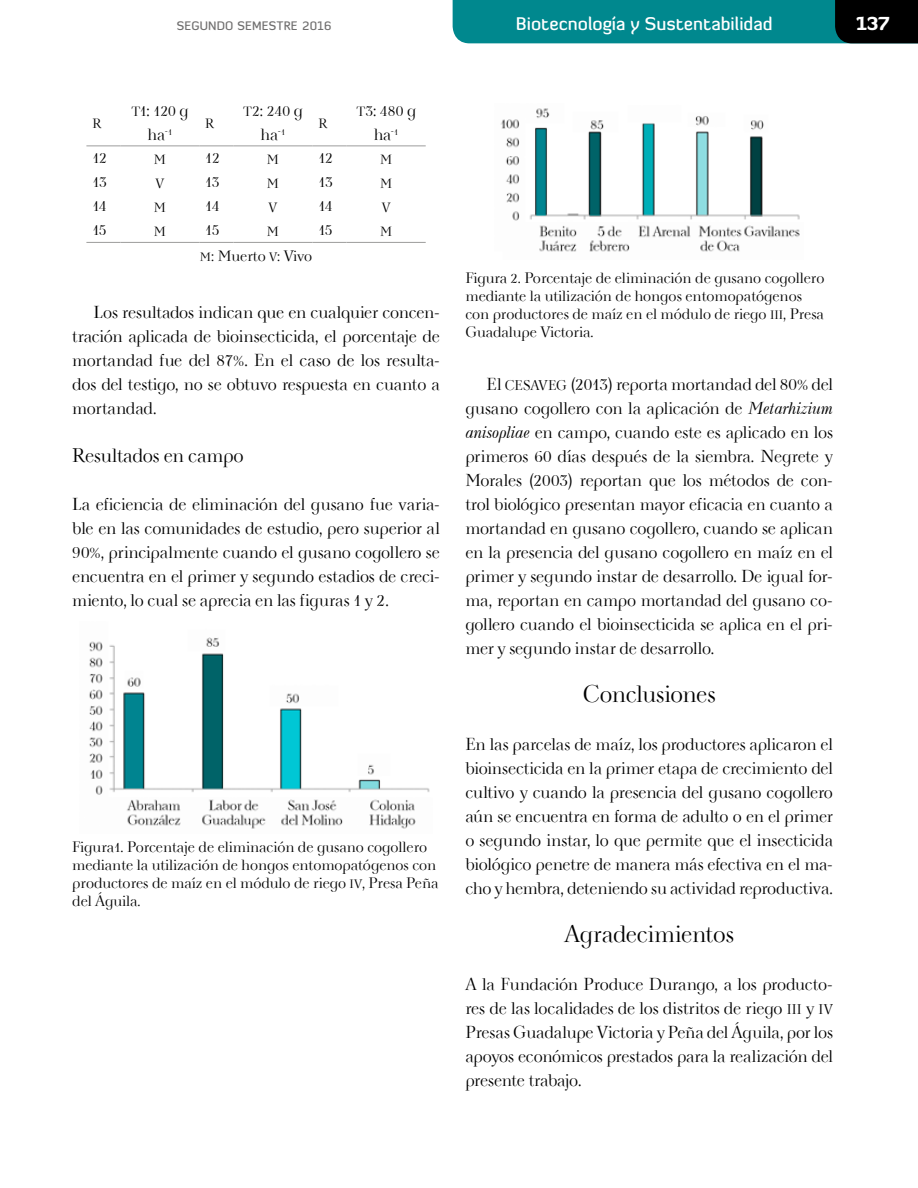
<style>
.page{position:relative;width:918px;height:1188px;background:#fff}
.page>*{position:absolute;margin:0;border:0;box-sizing:border-box;transform-origin:0 0}
.t1{font:24px "Neva W01";letter-spacing:-.005em;color:#000}
.t2{font:19.5px "Neva W01";letter-spacing:-.005em;color:#000}
.t3{font:500 18px "Diavlo";color:#fff}
.t4{font:900 18px "Diavlo";color:#fff}
.t5{font:17.25px/24px "Neva W01";letter-spacing:-.01em;color:#000;text-align:justify}
.t6{font:16.5px "Neva W01";color:#000}
.t7{font:15px/18px "Neva W01";color:#000}
.t8{font:13.8px "Neva W01";letter-spacing:-.02em;color:#000}
.t9{font:13.35px "Neva W01 Regular SC810";color:#000}
.t10{font:12.15px "Diavlo Medium Regular SC810";letter-spacing:.015em;color:#706f6f;scale:.96 1}
.s1{font-size:12px}
.s2{font-family:"Neva W01 Regular SC810";font-size:13.35px}
.s3{font-size:16.5px}
.s4{font-family:"Neva W01 Regular SC810";font-size:12.15px}
.s5{font-size:15.3px}
.s6{font-size:14.7px}
.s7{font-size:12.75px}
.s8{font-family:"Neva W01 Regular SC810";font-size:13.95px}
.s9{font-style:italic}
</style>
<div class="page">
<svg style="left:453px;top:0;width:465px;height:43px;background:#007075"></svg>
<hr style="left:86px;top:146px;width:35px;height:1px;background:#9d9d9c">
<hr style="left:121px;top:146px;width:78px;height:1px;background:#9d9d9c">
<hr style="left:199px;top:146px;width:35px;height:1px;background:#9d9d9c">
<hr style="left:234px;top:146px;width:78px;height:1px;background:#9d9d9c">
<hr style="left:312px;top:146px;width:35px;height:1px;background:#9d9d9c">
<hr style="left:347px;top:146px;width:79px;height:1px;background:#9d9d9c">
<hr style="left:86px;top:242px;width:35px;height:1px;background:#9d9d9c">
<hr style="left:121px;top:242px;width:78px;height:1px;background:#9d9d9c">
<hr style="left:199px;top:242px;width:35px;height:1px;background:#9d9d9c">
<hr style="left:234px;top:242px;width:78px;height:1px;background:#9d9d9c">
<hr style="left:312px;top:242px;width:35px;height:1px;background:#9d9d9c">
<hr style="left:347px;top:242px;width:79px;height:1px;background:#9d9d9c">
<img style="left:89px;top:637px;width:341px;height:192px">
<img style="left:501px;top:108px;width:299px;height:144px">
<p class="t9" style="left:92px;top:116px;width:10px">R</p>
<p class="t10" style="left:177px;top:18px;width:163px">SEGUNDO SEMESTRE <span class="s1">2016</span></p>
<p class="t3" style="left:516px;top:12px;width:258px">Biotecnología y Sustentabilidad</p>
<p class="t4" style="left:856px;top:12px;width:35px">137</p>
<p class="t8" style="left:131px;top:103px;width:59px"><span class="s2">T</span>1<span class="s3">:</span> 120 <span class="s3">g</span></p>
<p class="t6" style="left:148px;top:125px;width:26px">ha<sup>-</sup><sup>1</sup></p>
<p class="t9" style="left:205px;top:116px;width:10px">R</p>
<p class="t8" style="left:243px;top:103px;width:61px"><span class="s2">T</span>2<span class="s3">:</span> 240 <span class="s3">g</span></p>
<p class="t6" style="left:261px;top:125px;width:26px">ha<sup>-</sup><sup>1</sup></p>
<p class="t9" style="left:318px;top:116px;width:10px">R</p>
<p class="t8" style="left:356px;top:103px;width:61px"><span class="s2">T</span>3<span class="s3">:</span> 480 <span class="s3">g</span></p>
<p class="t6" style="left:374px;top:125px;width:26px">ha<sup>-</sup><sup>1</sup></p>
<p class="t8" style="left:92px;top:151px;width:16px">12</p>
<p class="t9" style="left:154px;top:152px;width:14px">M</p>
<p class="t8" style="left:205px;top:151px;width:16px">12</p>
<p class="t9" style="left:267px;top:152px;width:14px">M</p>
<p class="t8" style="left:318px;top:151px;width:16px">12</p>
<p class="t9" style="left:380px;top:152px;width:14px">M</p>
<p class="t8" style="left:92px;top:175px;width:16px">13</p>
<p class="t9" style="left:156px;top:176px;width:10px">V</p>
<p class="t8" style="left:205px;top:175px;width:16px">13</p>
<p class="t9" style="left:267px;top:176px;width:14px">M</p>
<p class="t8" style="left:318px;top:175px;width:16px">13</p>
<p class="t9" style="left:380px;top:176px;width:14px">M</p>
<p class="t8" style="left:92px;top:199px;width:16px">14</p>
<p class="t9" style="left:154px;top:200px;width:14px">M</p>
<p class="t8" style="left:205px;top:199px;width:16px">14</p>
<p class="t9" style="left:269px;top:200px;width:10px">V</p>
<p class="t8" style="left:318px;top:199px;width:16px">14</p>
<p class="t9" style="left:382px;top:200px;width:10px">V</p>
<p class="t8" style="left:92px;top:223px;width:16px">15</p>
<p class="t9" style="left:154px;top:224px;width:14px">M</p>
<p class="t8" style="left:205px;top:223px;width:16px">15</p>
<p class="t9" style="left:267px;top:224px;width:14px">M</p>
<p class="t8" style="left:318px;top:223px;width:16px">15</p>
<p class="t9" style="left:380px;top:224px;width:14px">M</p>
<p class="t7" style="left:200px;top:247px;width:114px"><span class="s4">M</span>: Muerto <span class="s4">V</span>: Vivo</p>
<p class="t5" style="left:72px;top:301px;width:369px;text-indent:21px">Los resultados indican que en cualquier concen&shy;tración aplicada de bioinsecticida, el porcentaje de mortandad fue del <span class="s5">87</span><span class="s6">%</span>. En el caso de los resulta&shy;dos del testigo, no se obtuvo respuesta en cuanto a mortandad.</p>
<p class="t2" style="left:72px;top:444px;width:173px">Resultados en campo</p>
<p class="t5" style="left:72px;top:493px;width:369px">La eficiencia de eliminación del gusano fue varia&shy;ble en las comunidades de estudio, pero superior al <span class="s5">90</span><span class="s6">%</span>, principalmente cuando el gusano cogollero se encuentra en el primer y segundo estadios de creci&shy;miento, lo cual se aprecia en las figuras <span class="s5">1</span> y <span class="s5">2</span>.</p>
<p class="t7" style="left:72px;top:838px;width:368px">Figura<span class="s7">1</span>. Porcentaje de eliminación de gusano cogollero mediante la utilización de hongos entomopatógenos con productores de maíz en el módulo de riego <span class="s4">IV</span>, Presa Peña del Águila.</p>
<p class="t7" style="left:465px;top:269px;width:361px">Figura <span class="s7">2</span>. Porcentaje de eliminación de gusano cogollero mediante la utilización de hongos entomopatógenos con productores de maíz en el módulo de riego <span class="s4">III</span>, Presa Guadalupe Victoria.</p>
<p class="t5" style="left:465px;top:373px;width:369px;text-indent:21px">El <span class="s8">CESAVEG</span> (<span class="s5">2013</span>) reporta mortandad del <span class="s5">80</span><span class="s6">%</span> del gusano cogollero con la aplicación de <span class="s9">Metarhizium anisopliae</span> en campo, cuando este es aplicado en los primeros <span class="s5">60</span> días después de la siembra. Negrete y Morales (<span class="s5">2003</span>) reportan que los métodos de con&shy;trol biológico presentan mayor eficacia en cuanto a mortandad en gusano cogollero, cuando se aplican en la presencia del gusano cogollero en maíz en el primer y segundo instar de desarrollo. De igual for&shy;ma, reportan en campo mortandad del gusano co&shy;gollero cuando el bioinsecticida se aplica en el pri&shy;mer y segundo instar de desarrollo.</p>
<h1 class="t1" style="left:583px;top:680px;width:134px">Conclusiones</h1>
<p class="t5" style="left:465px;top:733px;width:369px">En las parcelas de maíz, los productores aplicaron el bioinsecticida en la primer etapa de crecimiento del cultivo y cuando la presencia del gusano cogollero aún se encuentra en forma de adulto o en el primer o segundo instar, lo que permite que el insecticida biológico penetre de manera más efectiva en el ma&shy;cho y hembra, deteniendo su actividad reproductiva.</p>
<h1 class="t1" style="left:564px;top:920px;width:171px">Agradecimientos</h1>
<p class="t5" style="left:465px;top:973px;width:369px">A la Fundación Produce Durango, a los producto&shy;res de las localidades de los distritos de riego <span class="s8">III</span> y <span class="s8">IV </span>Presas Guadalupe Victoria y Peña del Águila, por los apoyos económicos prestados para la realización del presente trabajo.</p>
</div>
